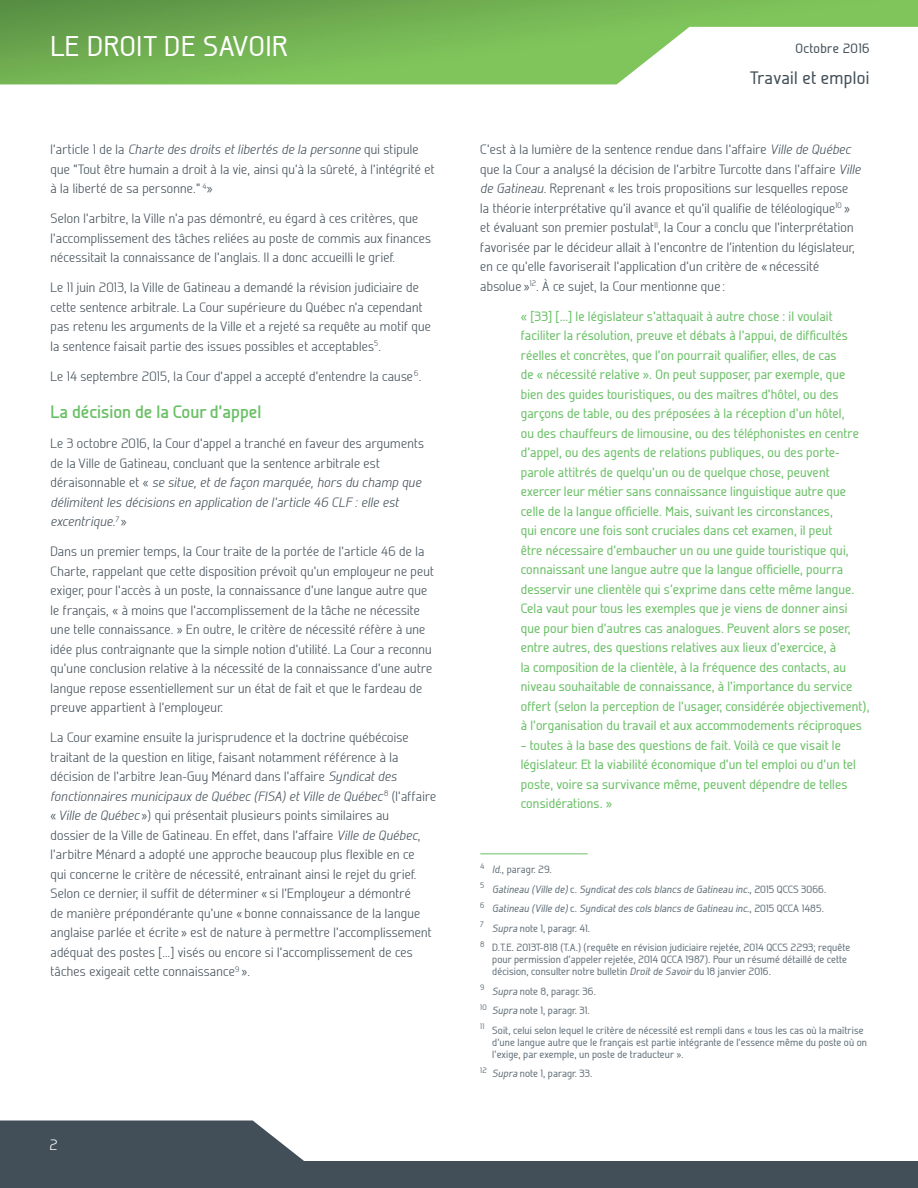
<style>
.page{position:relative;width:918px;height:1188px;background:#fff}
.page>*{position:absolute;margin:0;border:0;box-sizing:border-box;transform-origin:0 0}
.t1{font:500 28.5px "Galette";letter-spacing:.03em;color:#fff}
.SOUS_TITRE{font:700 18px "Galette";color:#6bc067}
.t2{font:500 18px "Galette";letter-spacing:.02em;color:#424f58}
.TEXTE_COURANT{font:300 15px "Galette";color:#fff}
.TEXTE_COURANT-2{font:300 13.5px/19.5px "Galette";letter-spacing:.02em;color:#424f58}
.TEXTE_COURANT-3{font:500 13.5px/19.5px "Galette";letter-spacing:.01em;color:#6bc067}
.t3{font:500 13.5px "Galette";letter-spacing:.03em;color:#424f58}
.FOOTNOTE{font:500 10.5px/12px "Galette";letter-spacing:.01em;color:#63717a}
.FOOTNOTE-2{font:italic 500 10.5px "Galette";letter-spacing:.01em;color:#63717a}
.FOOTNOTE_1ere{font:500 10.5px "Galette";letter-spacing:.01em;color:#63717a}
.s1{font-style:italic}
.s2{font-style:normal}
</style>
<div class="page">
<svg style="left:0;top:1120px;width:918px;height:68px;fill:#424f58"></svg>
<img style="left:0;top:0;width:918px;height:84px">
<hr style="left:480px;top:854px;width:108px;height:1px;background:#6bc067">
<h1 class="t1" style="left:51px;top:29px;width:239px">LE DROIT DE SAVOIR</h1>
<p class="t3" style="left:795px;top:40px;width:76px">Octobre 2016</p>
<h2 class="t2" style="left:750px;top:67px;width:121px">Travail et emploi</h2>
<p class="TEXTE_COURANT-2" style="left:51px;top:140px;width:385px">l’article 1 de la <span class="s1">Charte des droits et libertés de la personne</span> qui stipule que “Tout être humain a droit à la vie, ainsi qu’à la sûreté, à l’intégrité et à la liberté de sa personne.” <sup>4</sup>»</p>
<p class="TEXTE_COURANT-2" style="left:51px;top:209px;width:382px">Selon l’arbitre, la Ville n’a pas démontré, eu égard à ces critères, que l’accomplissement des tâches reliées au poste de commis aux finances nécessitait la connaissance de l’anglais. Il a donc accueilli le grief.</p>
<p class="TEXTE_COURANT-2" style="left:51px;top:278px;width:382px">Le 11 juin 2013, la Ville de Gatineau a demandé la révision judiciaire de cette sentence arbitrale. La Cour supérieure du Québec n’a cependant pas retenu les arguments de la Ville et a rejeté sa requête au motif que la sentence faisait partie des issues possibles et acceptables<sup>5</sup>.</p>
<p class="TEXTE_COURANT-2" style="left:51px;top:366px;width:372px">Le 14 septembre 2015, la Cour d’appel a accepté d’entendre la cause <sup>6</sup>.</p>
<p class="SOUS_TITRE" style="left:51px;top:401px;width:212px">La décision de la Cour d’appel</p>
<p class="TEXTE_COURANT-2" style="left:51px;top:434px;width:375px">Le 3 octobre 2016, la Cour d’appel a tranché en faveur des arguments de la Ville de Gatineau, concluant que la sentence arbitrale est déraisonnable et « <span class="s1">se situe, et de façon marquée, hors du champ que délimitent les décisions en application de l’article 46 CLF : elle est excentrique</span>.<sup>7</sup> »</p>
<p class="TEXTE_COURANT-2" style="left:51px;top:542px;width:385px">Dans un premier temps, la Cour traite de la portée de l’article 46 de la Charte, rappelant que cette disposition prévoit qu’un employeur ne peut exiger, pour l’accès à un poste, la connaissance d’une langue autre que le français, « à moins que l’accomplissement de la tâche ne nécessite une telle connaissance. » En outre, le critère de nécessité réfère à une idée plus contraignante que la simple notion d’utilité. La Cour a reconnu qu’une conclusion relative à la nécessité de la connaissance d’une autre langue repose essentiellement sur un état de fait et que le fardeau de preuve appartient à l’employeur.</p>
<p class="TEXTE_COURANT-2" style="left:51px;top:728px;width:387px">La Cour examine ensuite la jurisprudence et la doctrine québécoise traitant de la question en litige, faisant notamment référence à la décision de l’arbitre Jean-Guy Ménard dans l’affaire <span class="s1">Syndicat des fonctionnaires municipaux de Québec (FISA) et Ville de Québec</span> <sup>8</sup> (l’affaire « <span class="s1">Ville de Québec</span> ») qui présentait plusieurs points similaires au<br>dossier de la Ville de Gatineau. En effet, dans l’affaire <span class="s1">Ville de Québec</span>, l’arbitre Ménard a adopté une approche beaucoup plus flexible en ce<br>qui concerne le critère de nécessité, entraînant ainsi le rejet du grief.<br>Selon ce dernier, il suffit de déterminer « si l’Employeur a démontré<br>de manière prépondérante qu’une « bonne connaissance de la langue anglaise parlée et écrite » est de nature à permettre l’accomplissement adéquat des postes […] visés ou encore si l’accomplissement de ces tâches exigeait cette connaissance<sup>9</sup> ».</p>
<p class="TEXTE_COURANT" style="left:50px;top:1136px;width:10px">2</p>
<p class="TEXTE_COURANT-2" style="left:480px;top:140px;width:382px">C’est à la lumière de la sentence rendue dans l’affaire <span class="s1">Ville de Québec </span>que la Cour a analysé la décision de l’arbitre Turcotte dans l’affaire <span class="s1">Ville de Gatineau</span>. Reprenant « les trois propositions sur lesquelles repose<br>la théorie interprétative qu’il avance et qu’il qualifie de téléologique<sup>10</sup> » et évaluant son premier postulat<sup>11</sup>, la Cour a conclu que l’interprétation favorisée par le décideur allait à l’encontre de l’intention du législateur, en ce qu’elle favoriserait l’application d’un critère de « nécessité absolue »<sup>12</sup>. À ce sujet, la Cour mentionne que :</p>
<p class="TEXTE_COURANT-3" style="left:521px;top:306px;width:350px">« [33] […] le législateur s’attaquait à autre chose : il voulait faciliter la résolution, preuve et débats à l’appui, de difficultés réelles et concrètes, que l’on pourrait qualifier, elles, de cas<br>de « nécessité relative ». On peut supposer, par exemple, que bien des guides touristiques, ou des maîtres d’hôtel, ou des garçons de table, ou des préposées à la réception d’un hôtel,<br>ou des chauffeurs de limousine, ou des téléphonistes en centre d’appel, ou des agents de relations publiques, ou des porte&shy;parole attitrés de quelqu’un ou de quelque chose, peuvent exercer leur métier sans connaissance linguistique autre que celle de la langue officielle. Mais, suivant les circonstances,<br>qui encore une fois sont cruciales dans cet examen, il peut<br>être nécessaire d’embaucher un ou une guide touristique qui, connaissant une langue autre que la langue officielle, pourra desservir une clientèle qui s’exprime dans cette même langue.<br>Cela vaut pour tous les exemples que je viens de donner ainsi que pour bien d’autres cas analogues. Peuvent alors se poser, entre autres, des questions relatives aux lieux d’exercice, à<br>la composition de la clientèle, à la fréquence des contacts, au niveau souhaitable de connaissance, à l’importance du service offert (selon la perception de l’usager, considérée objectivement), à l’organisation du travail et aux accommodements réciproques</p>
<p class="TEXTE_COURANT-3" style="left:521px;top:735px;width:337px">– toutes à la base des questions de fait. Voilà ce que visait le législateur. Et la viabilité économique d’un tel emploi ou d’un tel poste, voire sa survivance même, peuvent dépendre de telles considérations. »</p>
<p class="FOOTNOTE_1ere" style="left:480px;top:863px;width:73px"><sup>4</sup> <span class="s1">Id.</span>, paragr. 29.</p>
<p class="FOOTNOTE-2" style="left:480px;top:882px;width:348px"><sup>5</sup> Gatineau (Ville de) <span class="s2">c.</span> Syndicat des cols blancs de Gatineau inc.<span class="s2">, 2015 QCCS 3066.</span></p>
<p class="FOOTNOTE-2" style="left:480px;top:902px;width:345px"><sup>6</sup> Gatineau (Ville de) <span class="s2">c.</span> Syndicat des cols blancs de Gatineau inc<span class="s2">., 2015 QCCA 1485.</span></p>
<p class="FOOTNOTE" style="left:480px;top:922px;width:111px"><sup>7</sup> <span class="s1">Supra</span> note 1, paragr. 41.</p>
<p class="FOOTNOTE" style="left:492px;top:941px;width:359px;text-indent:-12px"><sup>8</sup> D.T.E. 2013T-818 (T.A.) (requête en révision judiciaire rejetée, 2014 QCCS 2293; requête pour permission d’appeler rejetée, 2014 QCCA 1987). Pour un résumé détaillé de cette décision, consulter notre bulletin <span class="s1">Droit de Savoir</span> du 18 janvier 2016.</p>
<p class="FOOTNOTE" style="left:480px;top:985px;width:117px"><sup>9</sup> <span class="s1">Supra</span> note 8, paragr. 36.</p>
<p class="FOOTNOTE" style="left:480px;top:1004px;width:111px"><sup>10</sup> <span class="s1">Supra</span> note 1, paragr. 31.</p>
<p class="FOOTNOTE" style="left:492px;top:1024px;width:376px;text-indent:-12px"><sup>11</sup> Soit, celui selon lequel le critère de nécessité est rempli dans « tous les cas où la maîtrise d’une langue autre que le français est partie intégrante de l’essence même du poste où on l’exige, par exemple, un poste de traducteur ».</p>
<p class="FOOTNOTE" style="left:480px;top:1067px;width:114px"><sup>12</sup> <span class="s1">Supra</span> note 1, paragr. 33.</p>
</div>
